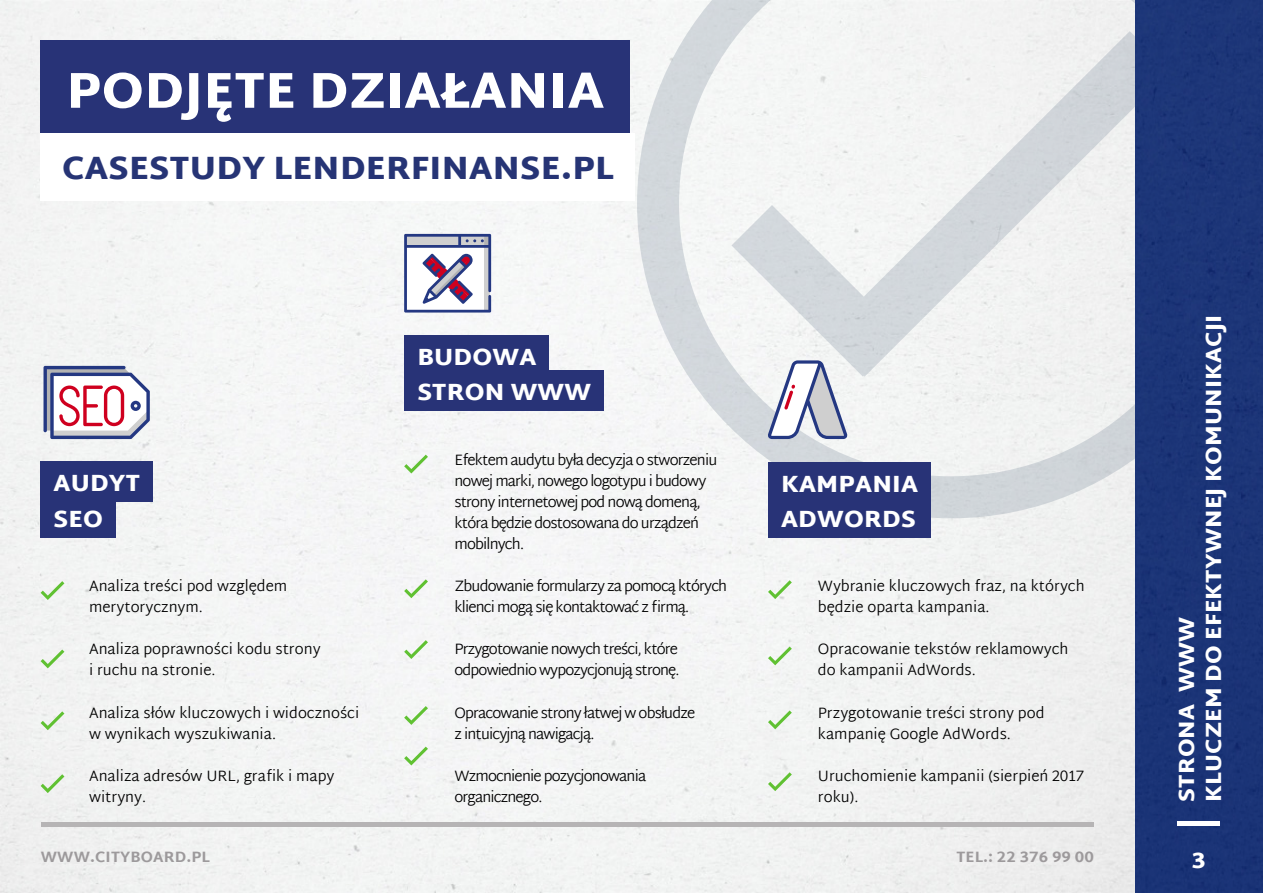
<style>
.page{position:relative;width:1263px;height:893px;background:#fff}
.page>*{position:absolute;margin:0;border:0;box-sizing:border-box;transform-origin:0 0}
.martel_black_24{font:900 51px "Martel Sans";letter-spacing:.01em;color:#fff}
.martel_black_24-2{font:900 33px "Martel Sans";letter-spacing:.01em;color:#263475}
.martel_black_24-3{font:900 24px "Martel Sans";letter-spacing:.01em;color:#fff}
.BEZ_PRZENOSZENIA_WYR{font:900 22.5px "Martel Sans";letter-spacing:.01em;color:#fff}
.t1{font:300 15px/21px "Martel Sans";color:#000}
.t2{font:300 15px/21px "Martel Sans";letter-spacing:-.055em;color:#000}
.Podstawowy_akapit{font:800 15px "Martel Sans";letter-spacing:.01em;color:#9d9a9c}
</style>
<div class="page">
<div style="left:0;top:0;width:1135px;height:893px;background:#f3f4f4"></div>
<svg style="left:637px;top:0;width:498px;height:518px"></svg>
<hr style="left:41px;top:823px;width:1052px;height:4px;background:#b6b4b5">
<div style="left:41px;top:41px;width:589px;height:92px;background:#283377"></div>
<svg style="left:41px;top:581px;width:23px;height:19px"></svg>
<svg style="left:41px;top:649px;width:23px;height:19px"></svg>
<svg style="left:41px;top:711px;width:23px;height:19px"></svg>
<svg style="left:41px;top:774px;width:23px;height:19px"></svg>
<svg style="left:404px;top:455px;width:24px;height:18px"></svg>
<svg style="left:404px;top:579px;width:24px;height:19px"></svg>
<svg style="left:404px;top:706px;width:24px;height:19px"></svg>
<svg style="left:404px;top:747px;width:24px;height:18px"></svg>
<svg style="left:768px;top:580px;width:24px;height:19px"></svg>
<svg style="left:768px;top:646px;width:24px;height:19px"></svg>
<svg style="left:768px;top:710px;width:24px;height:19px"></svg>
<svg style="left:768px;top:772px;width:24px;height:19px"></svg>
<svg style="left:44px;top:366px;width:106px;height:73px"></svg>
<svg style="left:404px;top:234px;width:87px;height:79px"></svg>
<svg style="left:768px;top:360px;width:79px;height:79px"></svg>
<div style="left:41px;top:462px;width:112px;height:40px;background:#283377"></div>
<div style="left:41px;top:497px;width:75px;height:40px;background:#283377"></div>
<div style="left:404px;top:335px;width:145px;height:41px;background:#283377"></div>
<div style="left:1135px;top:0;width:128px;height:893px;background:#1b3477"></div>
<div style="left:404px;top:371px;width:200px;height:40px;background:#283377"></div>
<div style="left:768px;top:462px;width:163px;height:40px;background:#283377"></div>
<div style="left:768px;top:497px;width:163px;height:40px;background:#283377"></div>
<svg style="left:404px;top:640px;width:24px;height:19px"></svg>
<hr style="left:1178px;top:822px;width:42px;height:4px;background:#fff">
<div style="left:41px;top:133px;width:594px;height:68px;background:#fff"></div>
<p class="martel_black_24" style="left:66px;top:60px;width:539px">PODJĘTE DZIAŁANIA</p>
<p class="martel_black_24-2" style="left:62px;top:149px;width:553px">CASESTUDY LENDERFINANSE.PL</p>
<p class="martel_black_24-3" style="left:53px;top:469px;width:88px">AUDYT</p>
<p class="martel_black_24-3" style="left:53px;top:504px;width:51px">SEO</p>
<p class="t1" style="left:89px;top:576px;width:200px">Analiza treści pod względem merytorycznym.</p>
<p class="t1" style="left:89px;top:640px;width:233px">Analiza poprawności kodu strony i ruchu na stronie.</p>
<p class="t1" style="left:89px;top:703px;width:272px">Analiza słów kluczowych i widoczności w wynikach wyszukiwania.</p>
<p class="t1" style="left:89px;top:766px;width:247px">Analiza adresów URL, grafik i mapy witryny.</p>
<p class="Podstawowy_akapit" style="left:41px;top:848px;width:171px">WWW.CITYBOARD.PL</p>
<p class="martel_black_24-3" style="left:417px;top:343px;width:121px">BUDOWA</p>
<p class="martel_black_24-3" style="left:417px;top:378px;width:175px">STRON WWW</p>
<p class="t2" style="left:454px;top:450px;width:264px">Efektem audytu była decyzja o stworzeniu nowej marki, nowego logotypu i budowy strony internetowej pod nową domeną, która będzie dostosowana do urządzeń mobilnych.</p>
<p class="t2" style="left:454px;top:576px;width:274px">Zbudowanie formularzy za pomocą których klienci mogą się kontaktować z firmą.</p>
<p class="t2" style="left:454px;top:640px;width:227px">Przygotowanie nowych treści, które odpowiednio wypozycjonują stronę.</p>
<p class="t2" style="left:454px;top:703px;width:242px">Opracowanie strony łatwej w obsłudze z intuicyjną nawigacją.</p>
<p class="t2" style="left:454px;top:766px;width:193px">Wzmocnienie pozycjonowania organicznego.</p>
<p class="martel_black_24-3" style="left:781px;top:469px;width:138px">KAMPANIA</p>
<p class="martel_black_24-3" style="left:781px;top:504px;width:136px">ADWORDS</p>
<p class="t1" style="left:818px;top:576px;width:268px">Wybranie kluczowych fraz, na których będzie oparta kampania.</p>
<p class="t1" style="left:818px;top:640px;width:252px">Opracowanie tekstów reklamowych do kampanii AdWords.</p>
<p class="t1" style="left:818px;top:703px;width:228px">Przygotowanie treści strony pod kampanię Google AdWords.</p>
<p class="t1" style="left:818px;top:766px;width:268px">Uruchomienie kampanii (sierpień 2017 roku).</p>
<p class="BEZ_PRZENOSZENIA_WYR" style="left:1173px;top:802px;width:186px;rotate:-90deg">STRONA WWW</p>
<p class="BEZ_PRZENOSZENIA_WYR" style="left:1200px;top:802px;width:488px;rotate:-90deg">KLUCZEM DO EFEKTYWNEJ KOMUNIKACJI</p>
<p class="Podstawowy_akapit" style="left:956px;top:848px;width:139px">TEL.: 22 376 99 00</p>
<p class="BEZ_PRZENOSZENIA_WYR" style="left:1191px;top:847px;width:16px">3</p>
</div>
